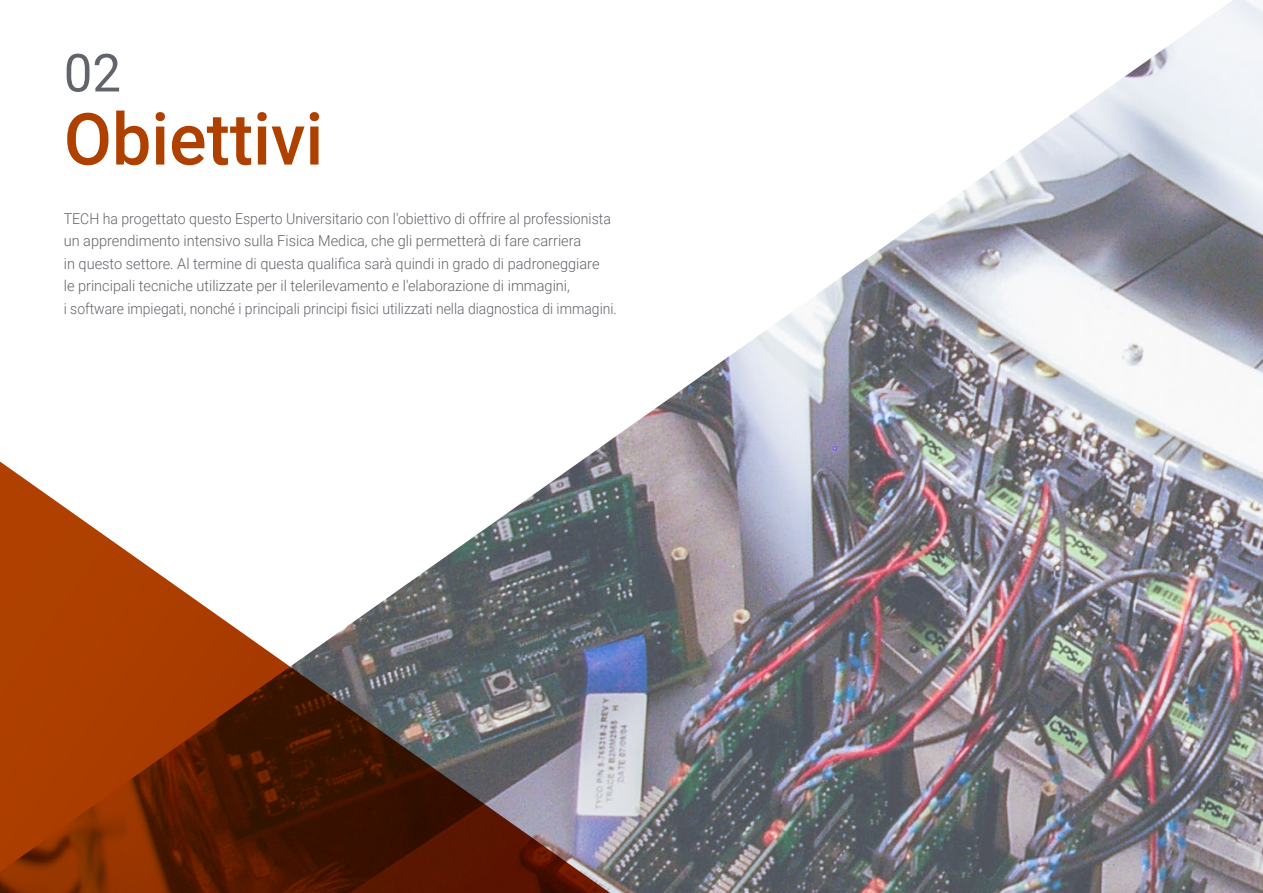
<style>
.page{position:relative;width:1263px;height:893px;background:#fff}
.page>*{position:absolute;margin:0;border:0;box-sizing:border-box;transform-origin:0 0}
.t1{font:500 72px "Roboto";color:#ae4000}
.t2{font:52.5px "Roboto";color:#61646a}
.t3{font:300 15px/22.5px "Roboto";color:#61646a;scale:.94 1}
</style>
<div class="page">
<img style="left:602px;top:0;width:661px;height:893px">
<svg style="left:0;top:446px;width:640px;height:447px"></svg>
<h2 class="t2" style="left:64px;top:36px;width:59px">02</h2>
<h1 class="t1" style="left:64px;top:89px;width:261px">Obiettivi</h1>
<p class="t3" style="left:64px;top:207px;width:590px">TECH ha progettato questo Esperto Universitario con l'obiettivo di offrire al professionista un apprendimento intensivo sulla Fisica Medica, che gli permetterà di fare carriera<br>in questo settore. Al termine di questa qualifica sarà quindi in grado di padroneggiare<br>le principali tecniche utilizzate per il telerilevamento e l'elaborazione di immagini,<br>i software impiegati, nonché i principali principi fisici utilizzati nella diagnostica di immagini.</p>
</div>
